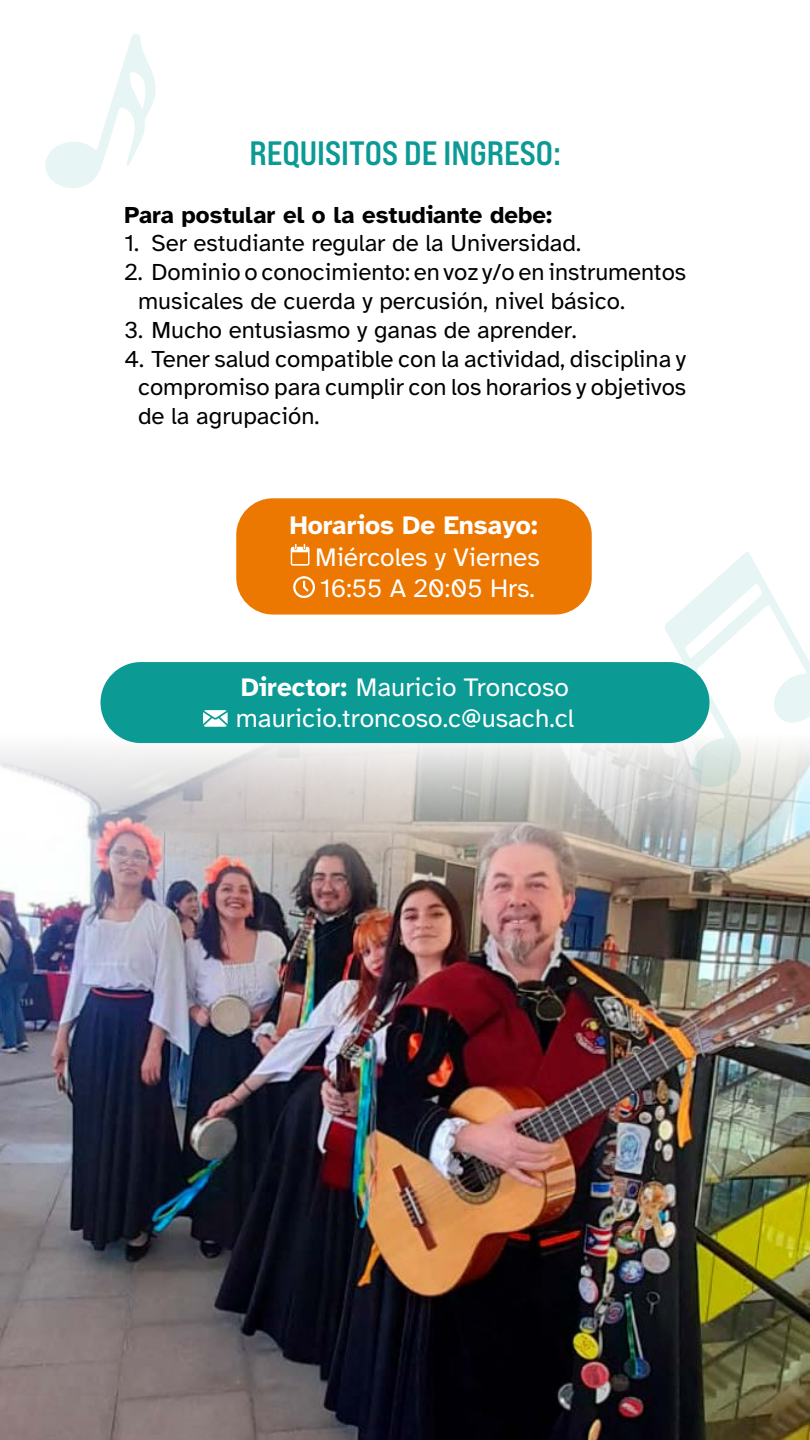
<style>
.page{position:relative;width:810px;height:1440px;background:#fff}
.page>*{position:absolute;margin:0;border:0;box-sizing:border-box;transform-origin:0 0}
.t1{font:33.75px "Bebas Neue Pro Exp Bd";color:#0c9a95}
.t2{font:26.25px/31.5px "Atkinson Hyperlegible";color:#fff}
.t3{font:700 26.25px "Atkinson Hyperlegible";color:#fff}
.t4{font:24px/28.8px "Atkinson Hyperlegible";color:#000}
.t5{font:700 24px "Atkinson Hyperlegible";color:#000}
.s1{font-weight:700}
</style>
<div class="page">
<img style="left:0;top:929px;width:810px;height:511px">
<img style="left:0;top:498px;width:810px;height:431px">
<div style="left:100px;top:662px;width:610px;height:81px;background:#0c9a95;border-radius:40px"></div>
<svg style="left:203px;top:710px;width:25px;height:17px"></svg>
<div style="left:236px;top:498px;width:356px;height:117px;background:#ed7801;border-radius:37px"></div>
<svg style="left:291px;top:544px;width:18px;height:22px"></svg>
<svg style="left:293px;top:576px;width:22px;height:22px"></svg>
<svg style="left:664px;top:550px;width:146px;height:238px"></svg>
<svg style="left:45px;top:34px;width:111px;height:154px"></svg>
<h1 class="t1" style="left:249px;top:132px;width:313px">REQUISITOS DE INGRESO:</h1>
<p class="t5" style="left:124px;top:201px;width:430px">Para postular el o la estudiante debe:</p>
<p class="t4" style="left:124px;top:229px;width:458px">1. Ser estudiante regular de la Universidad.</p>
<p class="t4" style="left:138px;top:258px;width:550px;text-indent:-14px">2. Dominio o conocimiento: en voz y/o en instrumentos musicales de cuerda y percusión, nivel básico.</p>
<p class="t4" style="left:125px;top:316px;width:454px">3. Mucho entusiasmo y ganas de aprender.</p>
<p class="t4" style="left:138px;top:345px;width:550px;text-align:justify;text-indent:-14px">4. Tener salud compatible con la actividad, disciplina y compromiso para cumplir con los horarios y objetivos de la agrupación.</p>
<p class="t3" style="left:290px;top:510px;width:250px">Horarios De Ensayo:</p>
<p class="t2" style="left:315px;top:542px;width:226px">Miércoles y Viernes<br>16:55 A 20:05 Hrs.</p>
<p class="t2" style="left:236px;top:672px;width:340px"><span class="s1">Director:</span> Mauricio Troncoso mauricio.troncoso.c@usach.cl</p>
</div>
